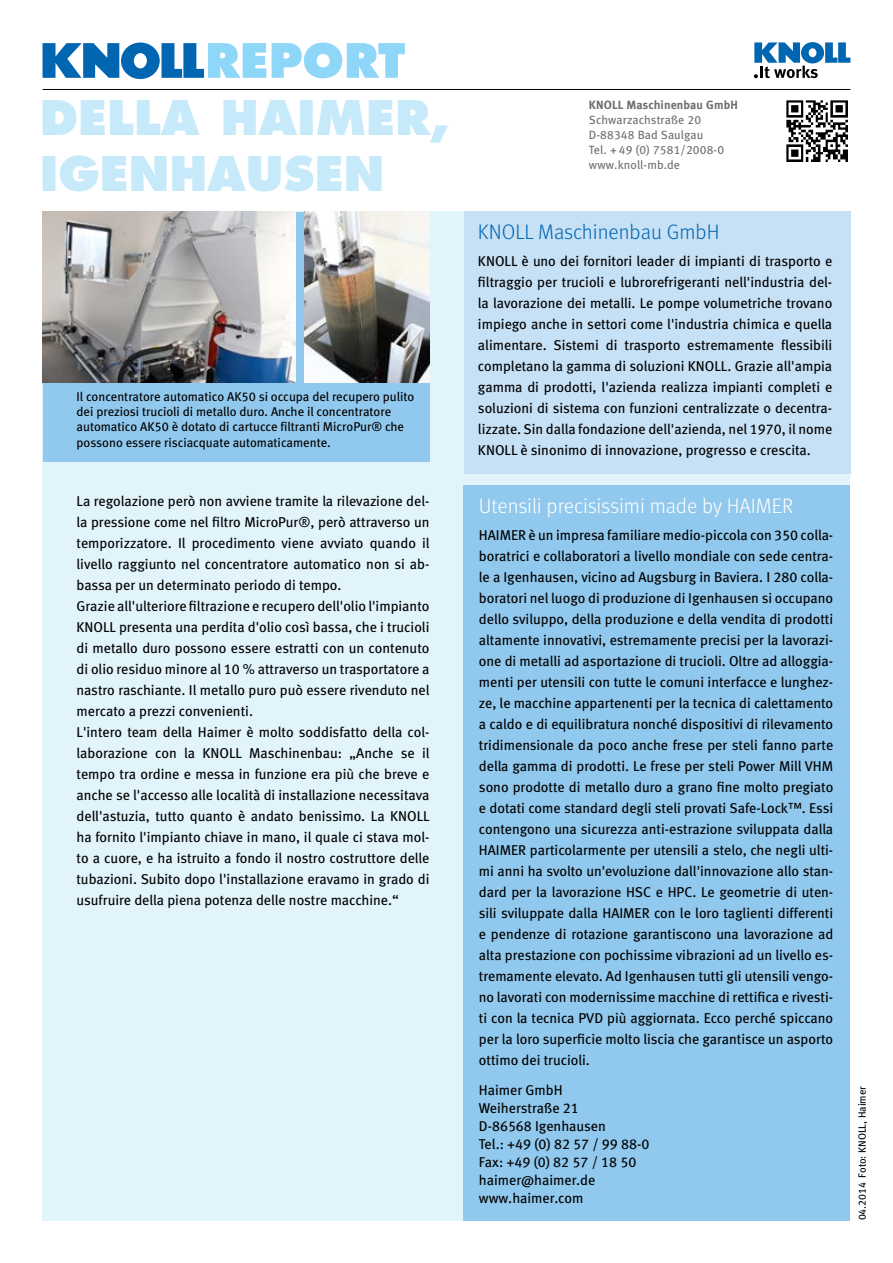
<style>
.page{position:relative;width:893px;height:1263px;background:#fff}
.page>*{position:absolute;margin:0;border:0;box-sizing:border-box;transform-origin:0 0}
.t1{font:800 46.5px/55.8px "Futura";color:#c7eafb}
.t2{font:21px "Meta Light LF";letter-spacing:-.005em;color:#fff}
.t3{font:21px "Meta Light LF";color:#0066b2}
.t4{font:14.25px/21px "Meta Book LF";color:#000;text-align:justify}
.t5{font:12.75px/15.3px "Meta Book LF";color:#000}
.t6{font:12px "Meta Book LF";letter-spacing:.01em;color:#6d6e70}
.t7{font:12px "Meta Bold LF";letter-spacing:.01em;color:#6d6e70}
.t8{font:10.5px "Meta Book LF";color:#000}
</style>
<div class="page">
<div style="left:43px;top:211px;width:807px;height:1009px;background:#e1f4fc"></div>
<div style="left:43px;top:213px;width:386px;height:238px;background:#91c8ed"></div>
<img style="left:43px;top:211px;width:253px;height:172px">
<img style="left:304px;top:211px;width:125px;height:172px">
<div style="left:43px;top:390px;width:386px;height:71px;background:#91c8ed"></div>
<div style="left:463px;top:485px;width:387px;height:735px;background:#91c8ed"></div>
<div style="left:464px;top:211px;width:386px;height:262px;background:#c6e0f5"></div>
<svg style="left:754px;top:42px;width:96px;height:36px"></svg>
<hr style="left:43px;top:89px;width:807px;height:1px;background:#000">
<img style="left:787px;top:100px;width:60px;height:61px">
<svg style="left:272px;top:43px;width:133px;height:35px"></svg>
<svg style="left:43px;top:43px;width:223px;height:36px"></svg>
<p class="t1" style="left:40px;top:91px;width:411px">DELLA HAIMER,<br>IGENHAUSEN</p>
<p class="t5" style="left:77px;top:388px;width:339px">Il concentratore automatico AK50 si occupa del recupero pulito dei preziosi trucioli di metallo duro. Anche il concentratore automatico AK50 è dotato di cartucce filtranti MicroPur® che possono essere risciacquate automaticamente.</p>
<p class="t4" style="left:77px;top:490px;width:355px">La regolazione però non avviene tramite la rilevazione del&shy;la pressione come nel filtro MicroPur®, però attraverso un temporizzatore. Il procedimento viene avviato quando il livello raggiunto nel concentratore automatico non si ab&shy;bassa per un determinato periodo di tempo.</p>
<p class="t4" style="left:77px;top:595px;width:355px">Grazie all'ulteriore filtrazione e recupero dell'olio l'impianto KNOLL presenta una perdita d'olio così bassa, che i trucioli di metallo duro possono essere estratti con un contenuto di olio residuo minore al 10 % attraverso un trasportatore a nastro raschiante. Il metallo puro può essere rivenduto nel mercato a prezzi convenienti.</p>
<p class="t4" style="left:77px;top:721px;width:355px">L'intero team della Haimer è molto soddisfatto della col&shy;laborazione con la KNOLL Maschinenbau: „Anche se il tempo tra ordine e messa in funzione era più che breve e anche se l'accesso alle località di installazione necessitava dell'astuzia, tutto quanto è andato benissimo. La KNOLL ha fornito l'impianto chiave in mano, il quale ci stava mol&shy;to a cuore, e ha istruito a fondo il nostro costruttore delle tubazioni. Subito dopo l'installazione eravamo in grado di usufruire della piena potenza delle nostre macchine.“</p>
<p class="t7" style="left:589px;top:98px;width:151px">KNOLL Maschinenbau GmbH</p>
<p class="t6" style="left:589px;top:113px;width:114px">Schwarzachstraße 20</p>
<p class="t6" style="left:589px;top:128px;width:116px">D-88348 Bad Saulgau</p>
<p class="t6" style="left:589px;top:143px;width:137px">Tel. + 49 (0) 7581/2008-0</p>
<p class="t6" style="left:589px;top:158px;width:93px">www.knoll-mb.de</p>
<p class="t3" style="left:478px;top:220px;width:243px">KNOLL Maschinenbau GmbH</p>
<p class="t4" style="left:478px;top:251px;width:356px">KNOLL è uno dei fornitori leader di impianti di trasporto e filtraggio per trucioli e lubrorefrigeranti nell'industria del&shy;la lavorazione dei metalli. Le pompe volumetriche trovano impiego anche in settori come l'industria chimica e quella alimentare. Sistemi di trasporto estremamente flessibili completano la gamma di soluzioni KNOLL. Grazie all'ampia gamma di prodotti, l'azienda realizza impianti completi e soluzioni di sistema con funzioni centralizzate o decentra&shy;lizzate. Sin dalla fondazione dell'azienda, nel 1970, il nome KNOLL è sinonimo di innovazione, progresso e crescita.</p>
<p class="t2" style="left:479px;top:494px;width:316px">Utensili precisissimi made by HAIMER</p>
<p class="t4" style="left:479px;top:525px;width:356px">HAIMER è un impresa familiare medio-piccola con 350 colla&shy;boratrici e collaboratori a livello mondiale con sede centra&shy;le a Igenhausen, vicino ad Augsburg in Baviera. I 280 colla&shy;boratori nel luogo di produzione di Igenhausen si occupano dello sviluppo, della produzione e della vendita di prodotti altamente innovativi, estremamente precisi per la lavorazi&shy;one di metalli ad asportazione di trucioli. Oltre ad alloggia&shy;menti per utensili con tutte le comuni interfacce e lunghez&shy;ze, le macchine appartenenti per la tecnica di calettamento a caldo e di equilibratura nonché dispositivi di rilevamento tridimensionale da poco anche frese per steli fanno parte della gamma di prodotti. Le frese per steli Power Mill VHM sono prodotte di metallo duro a grano fine molto pregiato e dotati come standard degli steli provati Safe-Lock™. Essi contengono una sicurezza anti-estrazione sviluppata dalla HAIMER particolarmente per utensili a stelo, che negli ulti&shy;mi anni ha svolto un'evoluzione dall'innovazione allo stan&shy;dard per la lavorazione HSC e HPC. Le geometrie di uten&shy;sili sviluppate dalla HAIMER con le loro taglienti differenti e pendenze di rotazione garantiscono una lavorazione ad alta prestazione con pochissime vibrazioni ad un livello es&shy;tremamente elevato. Ad Igenhausen tutti gli utensili vengo&shy;no lavorati con modernissime macchine di rettifica e rivesti&shy;ti con la tecnica PVD più aggiornata. Ecco perché spiccano per la loro superficie molto liscia che garantisce un asporto ottimo dei trucioli.</p>
<p class="t4" style="left:479px;top:1080px;width:85px">Haimer GmbH</p>
<p class="t4" style="left:479px;top:1098px;width:101px">Weiherstraße 21</p>
<p class="t4" style="left:479px;top:1116px;width:128px">D-86568 Igenhausen</p>
<p class="t4" style="left:479px;top:1134px;width:172px">Tel.: +49 (0) 82 57 / 99 88-0</p>
<p class="t4" style="left:479px;top:1152px;width:159px">Fax: +49 (0) 82 57 / 18 50</p>
<p class="t4" style="left:479px;top:1170px;width:118px">haimer@haimer.de</p>
<p class="t4" style="left:479px;top:1188px;width:106px">www.haimer.com</p>
<p class="t8" style="left:856px;top:1220px;width:136px;rotate:-90deg">04.2014 Foto: KNOLL, Haimer</p>
</div>
